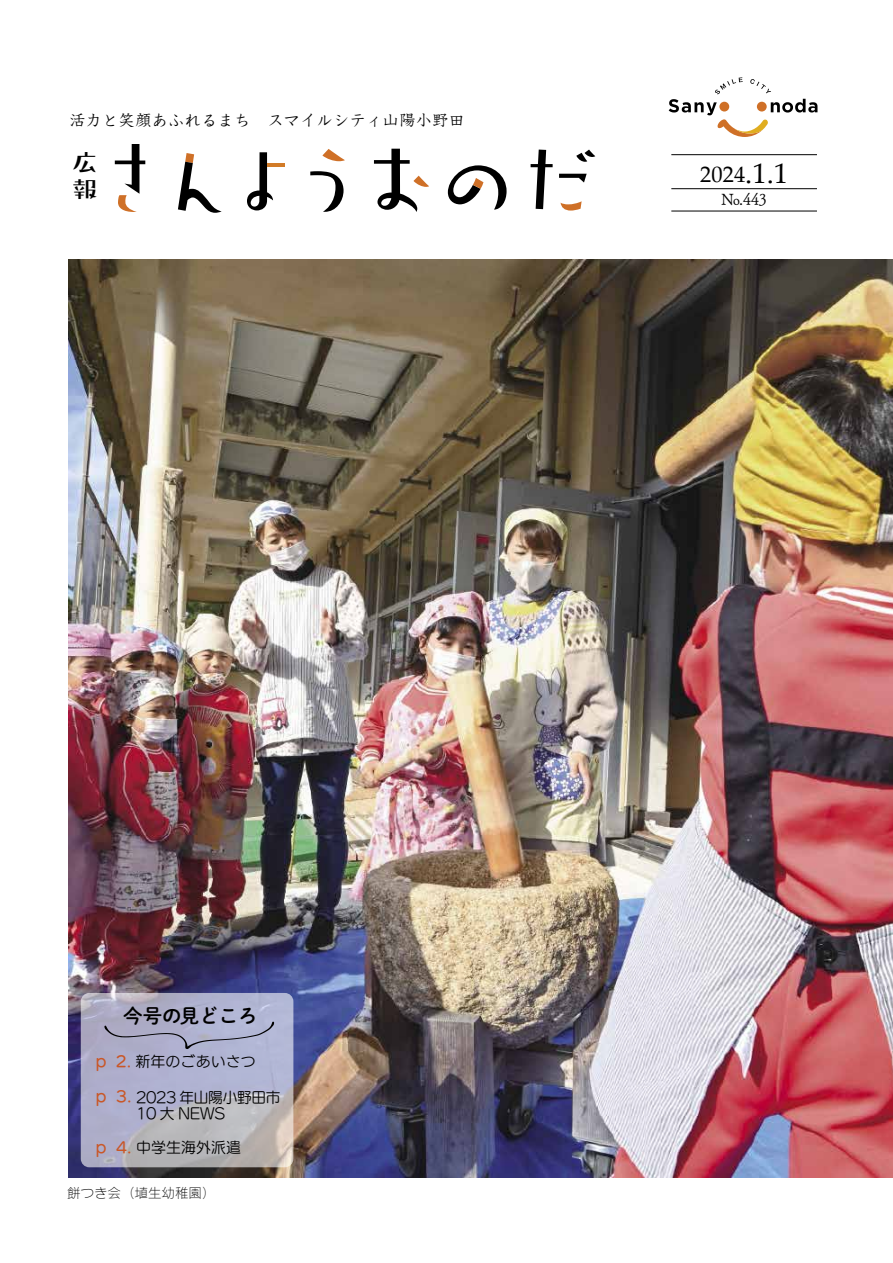
<style>
.page{position:relative;width:893px;height:1263px;background:#fff}
.page>*{position:absolute;margin:0;border:0;box-sizing:border-box;transform-origin:0 0}
.t1{font:27px/27px "Pal Ramune Std B";color:#000}
.t2{font:22.5px "Palatino Linotype";color:#000}
.t3{font:19.5px "FOT DNP Shuei M Go Std B";color:#000}
.t4{font:16.5px "Utrillo Pro M";color:#000}
.t5{font:16.5px "Tsuku Antique S Min Std L";color:#000}
.t6{font:15px "UD Marugo Small Pr 6 M";letter-spacing:-.01em;color:#000}
.t7{font:13.5px "Rodin Cattleya Pro L";color:#000}
.s1{font-size:28.5px}
.s2{font-family:"UD Marugo Small Pr 6 DB";color:#c95727}
</style>
<div class="page">
<hr style="left:671px;top:154px;width:146px;height:1px;background:#000">
<hr style="left:671px;top:211px;width:146px;height:1px;background:#000">
<hr style="left:671px;top:188px;width:146px;height:1px;background:#000">
<img style="left:68px;top:259px;width:825px;height:919px">
<svg style="left:669px;top:77px;width:148px;height:60px"></svg>
<div style="left:757px;top:102px;width:10px;height:10px;background:#cf7027;border-radius:50%"></div>
<div style="left:719px;top:102px;width:10px;height:10px;background:#cf7027;border-radius:50%"></div>
<svg style="left:322px;top:149px;width:23px;height:12px"></svg>
<svg style="left:576px;top:150px;width:19px;height:12px"></svg>
<svg style="left:310px;top:171px;width:34px;height:41px"></svg>
<svg style="left:374px;top:149px;width:55px;height:63px"></svg>
<svg style="left:448px;top:165px;width:59px;height:45px"></svg>
<svg style="left:531px;top:150px;width:22px;height:59px"></svg>
<svg style="left:247px;top:152px;width:26px;height:58px"></svg>
<svg style="left:178px;top:153px;width:44px;height:60px"></svg>
<svg style="left:115px;top:144px;width:30px;height:68px"></svg>
<hr style="left:267px;top:164px;width:18px;height:3px;background:#d27b27">
<svg style="left:561px;top:201px;width:21px;height:10px"></svg>
<svg style="left:559px;top:174px;width:28px;height:9px"></svg>
<svg style="left:81px;top:993px;width:212px;height:174px;background:#b3b3c6"></svg>
<svg style="left:104px;top:1021px;width:170px;height:28px;background:#a7a8c4"></svg>
<p class="t4" style="left:69px;top:110px;width:397px">活力と笑顔あふれるまち　スマイルシティ山陽小野田</p>
<h1 class="t1" style="left:72px;top:148px;width:27px">広報</h1>
<h2 class="t2" style="left:700px;top:159px;width:89px">2024<span class="s1">.1.1</span></h2>
<p class="t5" style="left:722px;top:187px;width:47px">No.443</p>
<h3 class="t3" style="left:123px;top:1001px;width:136px">今号の見どころ</h3>
<p class="t6" style="left:96px;top:1053px;width:161px"><span class="s2">p 2.</span> 新年のごあいさつ</p>
<p class="t6" style="left:136px;top:1105px;width:91px">10 大 NEWS</p>
<p class="t6" style="left:96px;top:1139px;width:147px"><span class="s2">p 4.</span> 中学生海外派遣</p>
<p class="t6" style="left:96px;top:1089px;width:186px"><span class="s2">p 3.</span> 2023 年山陽小野田市</p>
<p class="t7" style="left:67px;top:1184px;width:150px">餅つき会（埴生幼稚園）</p>
</div>
